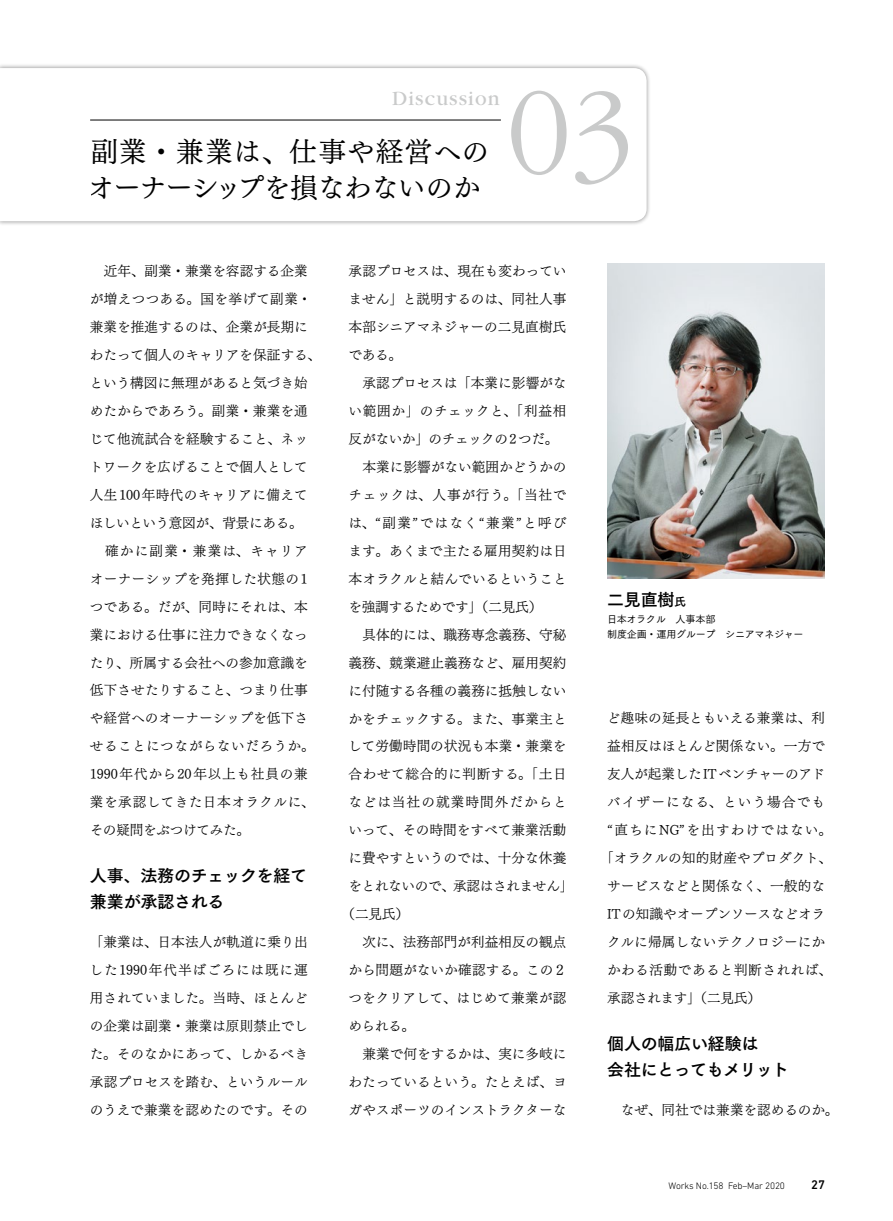
<style>
.page{position:relative;width:893px;height:1221px;background:#fff}
.page>*{position:absolute;margin:0;border:0;box-sizing:border-box;transform-origin:0 0}
.t1{font:300 127.5px "Garamond";color:#c9caca}
.t2{font:27.6px/36.2px "Tsuku Min Pr 6 N RB";letter-spacing:-.015em;color:#000}
.t3{font:21.3px "Garamond";letter-spacing:.055em;color:#c9caca}
.t4{font:16.95px/25.5px "Tsuku Go Pro B";letter-spacing:-.015em;color:#000}
.t5{font:13.65px/27.9px "Tsuku Min Pr 6 N LB";letter-spacing:.005em;color:#000}
.t6{font:13.65px "Tsuku Min Pr 6 N LB";letter-spacing:.09em;color:#000}
.t7{font:13.65px "Tsuku Min Pr 6 N LB";letter-spacing:-.015em;color:#000}
.t8{font:13.65px "Tsuku Min Pr 6 N LB";letter-spacing:.045em;color:#000}
.t9{font:13.65px "Tsuku Min Pr 6 N LB";letter-spacing:.08em;color:#000}
.t10{font:13.65px "Tsuku Min Pr 6 N LB";letter-spacing:-.02em;color:#000}
.t11{font:13.65px "Tsuku Min Pr 6 N LB";letter-spacing:.04em;color:#000}
.t12{font:13.65px "Tsuku Min Pr 6 N LB";letter-spacing:-.025em;color:#000}
.t13{font:13.65px "Tsuku Min Pr 6 N LB";letter-spacing:.05em;color:#000}
.t14{font:500 12.75px "DIN Next LT Pro";color:#000}
.t15{font:10.05px/14.9px "Tsuku Go Pro M";letter-spacing:-.035em;color:#000}
.t16{font:300 9.6px "DIN Next LT Pro";letter-spacing:-.015em;color:#000}
.s1{font-size:11.7px}
</style>
<div class="page">
<div style="left:0;top:63px;width:651px;height:163px;background:#000;opacity:.4"></div>
<svg style="left:0;top:68px;width:647px;height:153px"></svg>
<hr style="left:90px;top:120px;width:411px;height:1px;background:#000">
<img style="left:607px;top:264px;width:218px;height:314px">
<h3 class="t3" style="left:392px;top:88px;width:109px">Discussion</h3>
<h1 class="t1" style="left:507px;top:65px;width:128px">03</h1>
<h2 class="t2" style="left:88px;top:130px;width:403px">副業・兼業は、仕事や経営へのオーナーシップを損なわないのか</h2>
<p class="t5" style="left:90px;top:255px;width:233px">　近年、副業・兼業を容認する企業が増えつつある。国を挙げて副業・兼業を推進するのは、企業が長期にわたって個人のキャリアを保証する、という構図に無理があると気づき始めたからであろう。副業・兼業を通じて他流試合を経験すること、ネットワークを広げることで個人として人生100年時代のキャリアに備えてほしいという意図が、背景にある。<br>　確かに副業・兼業は、キャリアオーナーシップを発揮した状態の1つである。だが、同時にそれは、本業における仕事に注力できなくなったり、所属する会社への参加意識を低下させたりすること、つまり仕事や経営へのオーナーシップを低下させることにつながらないだろうか。<br>1990年代から20年以上も社員の兼業を承認してきた日本オラクルに、その疑問をぶつけてみた。</p>
<p class="t4" style="left:90px;top:861px;width:219px">人事、法務のチェックを経て兼業が承認される</p>
<p class="t5" style="left:90px;top:926px;width:220px;text-align:justify">「兼業は、日本法人が軌道に乗り出した1990年代半ばごろには既に運用されていました。当時、ほとんどの企業は副業・兼業は原則禁止でした。そのなかにあって、しかるべき承認プロセスを踏む、というルールのうえで兼業を認めたのです。その</p>
<p class="t5" style="left:349px;top:255px;width:219px">承認プロセスは、現在も変わってい</p>
<p class="t5" style="left:348px;top:283px;width:220px">ません」と説明するのは、同社人事</p>
<p class="t5" style="left:349px;top:311px;width:219px">本部シニアマネジャーの二見直樹氏</p>
<p class="t5" style="left:349px;top:339px;width:55px">である。</p>
<p class="t5" style="left:349px;top:367px;width:219px">　承認プロセスは「本業に影響がな</p>
<p class="t8" style="left:348px;top:398px;width:219px">い範囲か」のチェックと、「利益相</p>
<p class="t12" style="left:349px;top:426px;width:211px">反がないか」のチェックの 2つだ。</p>
<p class="t5" style="left:349px;top:451px;width:219px">　本業に影響がない範囲かどうかの</p>
<p class="t13" style="left:348px;top:482px;width:219px">チェックは、人事が行う。「当社で</p>
<p class="t6" style="left:348px;top:510px;width:219px">は、“副業”ではなく“兼業”と呼び</p>
<p class="t5" style="left:348px;top:535px;width:220px">ます。あくまで主たる雇用契約は日</p>
<p class="t5" style="left:349px;top:563px;width:220px">本オラクルと結んでいるということ</p>
<p class="t7" style="left:348px;top:594px;width:196px">を強調するためです」（二見氏）</p>
<p class="t5" style="left:349px;top:619px;width:219px">　具体的には、職務専念義務、守秘</p>
<p class="t5" style="left:349px;top:646px;width:219px">義務、競業避止義務など、雇用契約</p>
<p class="t5" style="left:348px;top:674px;width:220px">に付随する各種の義務に抵触しない</p>
<p class="t5" style="left:348px;top:702px;width:220px">かをチェックする。また、事業主と</p>
<p class="t5" style="left:348px;top:730px;width:220px">して労働時間の状況も本業・兼業を</p>
<p class="t8" style="left:349px;top:762px;width:219px">合わせて総合的に判断する。「土日</p>
<p class="t9" style="left:348px;top:790px;width:220px">などは当社の就業時間外だからと</p>
<p class="t5" style="left:348px;top:814px;width:219px">いって、その時間をすべて兼業活動</p>
<p class="t5" style="left:348px;top:842px;width:219px">に費やすというのでは、十分な休養</p>
<p class="t10" style="left:348px;top:873px;width:226px">をとれないので、承認はされません」</p>
<p class="t5" style="left:342px;top:898px;width:69px">（二見氏）</p>
<p class="t5" style="left:349px;top:926px;width:219px">　次に、法務部門が利益相反の観点</p>
<p class="t5" style="left:348px;top:954px;width:220px">から問題がないか確認する。この２</p>
<p class="t5" style="left:349px;top:982px;width:219px">つをクリアして、はじめて兼業が認</p>
<p class="t5" style="left:348px;top:1010px;width:68px">められる。</p>
<p class="t5" style="left:349px;top:1038px;width:219px">　兼業で何をするかは、実に多岐に</p>
<p class="t5" style="left:348px;top:1066px;width:220px">わたっているという。たとえば、ヨ</p>
<p class="t5" style="left:348px;top:1094px;width:219px">ガやスポーツのインストラクターな</p>
<p class="t4" style="left:607px;top:584px;width:81px">二見直樹<span class="s1">氏</span></p>
<p class="t15" style="left:607px;top:610px;width:198px">日本オラクル　人事本部　<br>制度企画・運用グループ　シニアマネジャー</p>
<p class="t5" style="left:607px;top:702px;width:220px">ど趣味の延長ともいえる兼業は、利</p>
<p class="t5" style="left:607px;top:730px;width:219px">益相反はほとんど関係ない。一方で</p>
<p class="t7" style="left:607px;top:761px;width:219px">友人が起業した ITベンチャーのアド</p>
<p class="t9" style="left:607px;top:789px;width:220px">バイザーになる、という場合でも</p>
<p class="t6" style="left:607px;top:817px;width:226px">“直ちにNG”を出すわけではない。</p>
<p class="t5" style="left:600px;top:842px;width:233px">「オラクルの知的財産やプロダクト、</p>
<p class="t5" style="left:607px;top:870px;width:219px">サービスなどと関係なく、一般的な</p>
<p class="t5" style="left:607px;top:898px;width:219px">ITの知識やオープンソースなどオラ</p>
<p class="t5" style="left:607px;top:926px;width:219px">クルに帰属しないテクノロジーにか</p>
<p class="t11" style="left:607px;top:957px;width:226px">かわる活動であると判断されれば、</p>
<p class="t10" style="left:607px;top:985px;width:155px">承認されます」（二見氏）</p>
<p class="t4" style="left:607px;top:1029px;width:183px">個人の幅広い経験は<br>会社にとってもメリット</p>
<p class="t5" style="left:607px;top:1094px;width:233px">　なぜ、同社では兼業を認めるのか。</p>
<p class="t16" style="left:669px;top:1180px;width:118px">Works No.158 Feb–Mar 2020</p>
<p class="t14" style="left:811px;top:1177px;width:15px">27</p>
</div>
